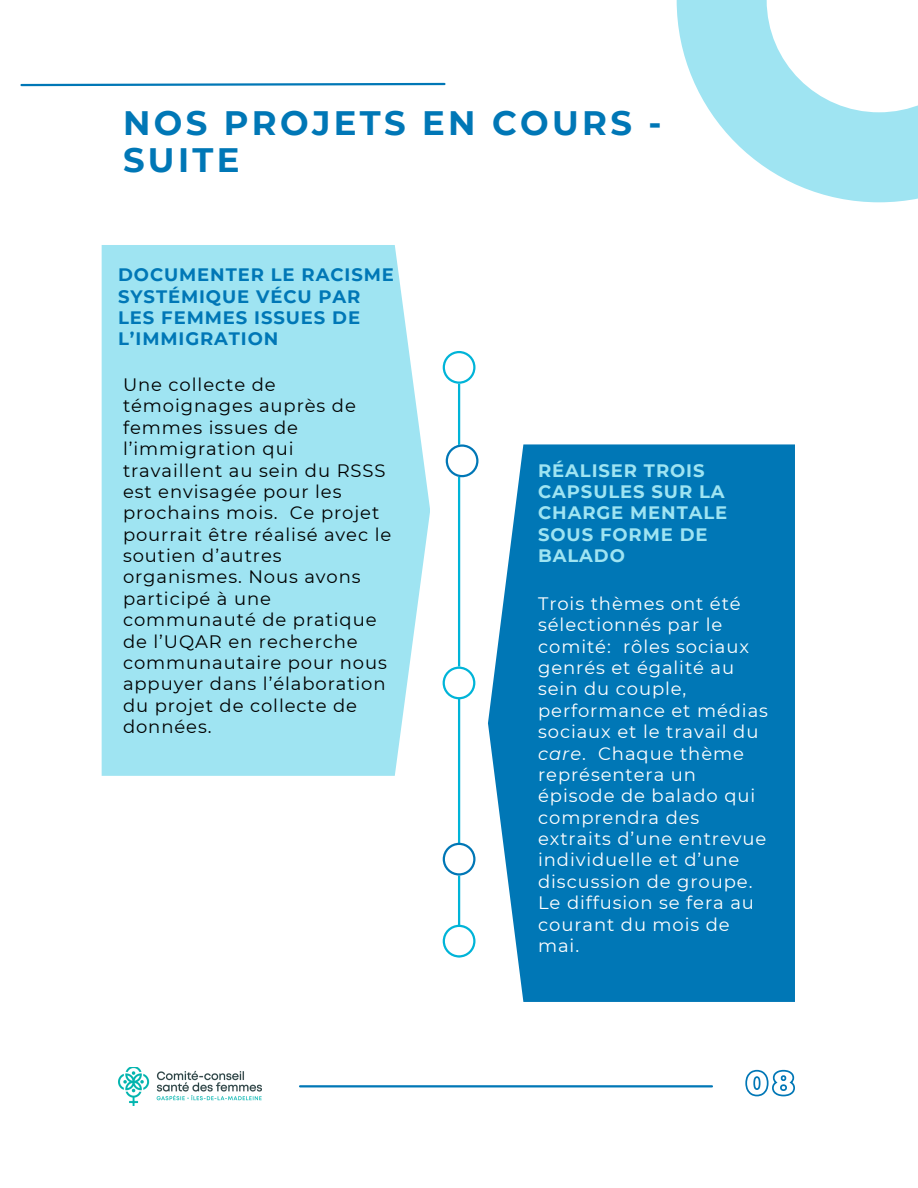
<style>
.page{position:relative;width:918px;height:1188px;background:#fff}
.page>*{position:absolute;margin:0;border:0;box-sizing:border-box;transform-origin:0 0}
.t1{font:700 33.9px/37px "Montserrat";letter-spacing:.1em;color:#0077b6}
.t2{font:18px/21.3px "Montserrat";letter-spacing:.05em;color:#000}
.t3{font:18px/21.3px "Montserrat";letter-spacing:.05em;color:#fff}
.t4{font:700 18px/21.3px "Montserrat";letter-spacing:.05em;color:#0077b6}
.t5{font:700 18px/21.3px "Montserrat";letter-spacing:.05em;color:#9fe4f2}
.s1{font-style:italic}
</style>
<div class="page">
<hr style="left:300px;top:1085px;width:412px;height:2px;background:#0077b6">
<svg style="left:745px;top:1069px;width:50px;height:28px"></svg>
<svg style="left:677px;top:0;width:241px;height:202px;fill:#9fe4f2"></svg>
<svg style="left:20px;top:82px;width:426px;height:5px"></svg>
<hr style="left:458px;top:352px;width:2px;height:604px;background:#00b4d8">
<svg style="left:443px;top:351px;width:32px;height:33px"></svg>
<svg style="left:443px;top:667px;width:32px;height:32px"></svg>
<svg style="left:443px;top:843px;width:33px;height:33px"></svg>
<svg style="left:443px;top:843px;width:32px;height:32px"></svg>
<svg style="left:443px;top:925px;width:33px;height:33px"></svg>
<svg style="left:443px;top:925px;width:32px;height:32px"></svg>
<svg style="left:446px;top:444px;width:32px;height:33px"></svg>
<div style="left:488px;top:444px;width:307px;height:558px;background:#0077b6"></div>
<div style="left:102px;top:245px;width:328px;height:531px;background:#9fe4f2"></div>
<img style="left:118px;top:1067px;width:143px;height:38px">
<h1 class="t1" style="left:123px;top:104px;width:540px">NOS PROJETS EN COURS -<br>SUITE</h1>
<p class="t4" style="left:118px;top:264px;width:277px">DOCUMENTER LE RACISME<br>SYSTÉMIQUE VÉCU PAR<br>LES FEMMES ISSUES DE<br>L’IMMIGRATION</p>
<p class="t2" style="left:123px;top:374px;width:270px">Une collecte de témoignages auprès de femmes issues de l’immigration qui travaillent au sein du RSSS est envisagée pour les prochains mois. Ce projet pourrait être réalisé avec le soutien d’autres organismes. Nous avons participé à une communauté de pratique de l’UQAR en recherche communautaire pour nous appuyer dans l’élaboration du projet de collecte de données.</p>
<p class="t5" style="left:538px;top:460px;width:191px">RÉALISER TROIS<br>CAPSULES SUR LA<br>CHARGE MENTALE<br>SOUS FORME DE<br>BALADO</p>
<p class="t3" style="left:538px;top:593px;width:231px">Trois thèmes ont été sélectionnés par le comité: rôles sociaux genrés et égalité au sein du couple, performance et médias sociaux et le travail du <span class="s1">care</span>. Chaque thème représentera un épisode de balado qui comprendra des extraits d’une entrevue individuelle et d’une discussion de groupe.<br>Le diffusion se fera au courant du mois de mai.</p>
</div>
